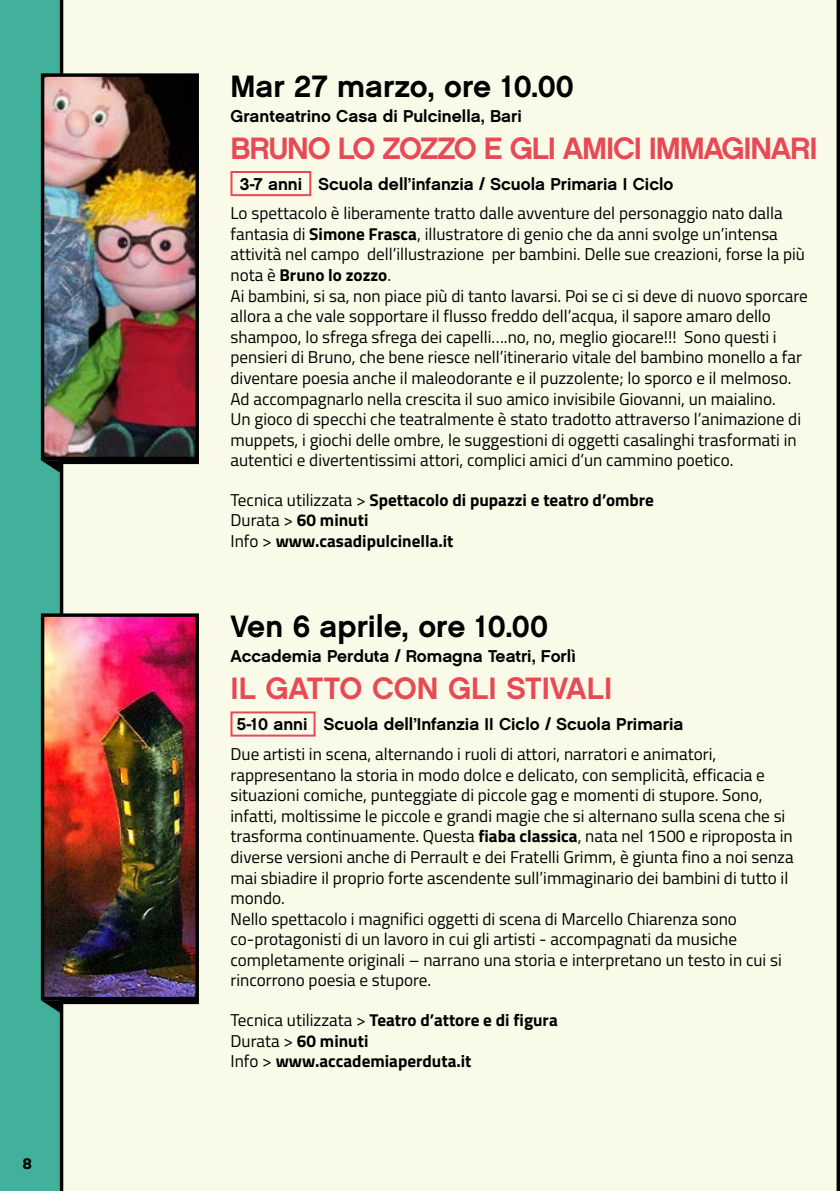
<style>
.page{position:relative;width:840px;height:1191px;background:#fff}
.page>*{position:absolute;margin:0;border:0;box-sizing:border-box;transform-origin:0 0}
.t1{font:30.8px "Chalet New York Nineteen Sixty";color:#000}
.t2{font:30.8px "Chalet New York Nineteen Sixty";letter-spacing:-.04em;color:#e94855}
.t3{font:30.8px "Chalet New York Nineteen Sixty";color:#e94855}
.t4{font:17.2px/20.6px "Titillium Web";color:#000}
.t5{font:700 17.2px/20.6px "Titillium Web";color:#000}
.t6{font:17.2px "Chalet New York Nineteen Sixty";color:#000}
.t7{font:700 16px "Titillium Web";color:#000}
.s1{font-weight:700}
.s2{font-weight:400}
</style>
<div class="page">
<div style="left:0;top:0;width:839px;height:1191px;background:#41b19c"></div>
<div style="left:60px;top:0;width:779px;height:1191px;background:#fafae8"></div>
<img style="left:45px;top:617px;width:150px;height:379px">
<div style="left:41px;top:613px;width:158px;height:387px;border:3px solid #000"></div>
<svg style="left:41px;top:1000px;width:20px;height:13px"></svg>
<div style="left:61px;top:999px;width:138px;height:5px;border:4px solid #000"></div>
<div style="left:230px;top:711px;width:85px;height:25px;border:2px solid #e94855"></div>
<img style="left:45px;top:77px;width:150px;height:379px">
<div style="left:41px;top:73px;width:158px;height:387px;border:3px solid #000"></div>
<svg style="left:41px;top:460px;width:20px;height:13px"></svg>
<div style="left:61px;top:459px;width:138px;height:5px;border:4px solid #000"></div>
<div style="left:230px;top:171px;width:81px;height:25px;border:2px solid #e94855"></div>
<p class="t7" style="left:23px;top:1151px;width:10px">8</p>
<h1 class="t1" style="left:230px;top:66px;width:345px">Mar 27 marzo, ore 10.00</h1>
<p class="t6" style="left:230px;top:105px;width:293px">Granteatrino Casa di Pulcinella, Bari</p>
<h1 class="t2" style="left:230px;top:129px;width:588px">BRUNO LO ZOZZO E GLI AMICI IMMAGINARI</h1>
<p class="t6" style="left:240px;top:173px;width:435px">3-7 anni Scuola dell’infanzia / Scuola Primaria I Ciclo</p>
<p class="t4" style="left:230px;top:202px;width:578px">Lo spettacolo è liberamente tratto dalle avventure del personaggio nato dalla fantasia di <span class="s1">Simone Frasca</span>, illustratore di genio che da anni svolge un’intensa attività nel campo dell’illustrazione per bambini. Delle sue creazioni, forse la più nota è <span class="s1">Bruno lo zozzo</span>.<br>Ai bambini, si sa, non piace più di tanto lavarsi. Poi se ci si deve di nuovo sporcare allora a che vale sopportare il flusso freddo dell’acqua, il sapore amaro dello shampoo, lo sfrega sfrega dei capelli….no, no, meglio giocare!!! Sono questi i pensieri di Bruno, che bene riesce nell’itinerario vitale del bambino monello a far diventare poesia anche il maleodorante e il puzzolente; lo sporco e il melmoso.<br>Ad accompagnarlo nella crescita il suo amico invisibile Giovanni, un maialino.<br>Un gioco di specchi che teatralmente è stato tradotto attraverso l’animazione di muppets, i giochi delle ombre, le suggestioni di oggetti casalinghi trasformati in autentici e divertentissimi attori, complici amici d’un cammino poetico.</p>
<p class="t5" style="left:230px;top:488px;width:425px"><span class="s2">Tecnica utilizzata &gt;</span> Spettacolo di pupazzi e teatro d’ombre<br><span class="s2">Durata &gt;</span> 60 minuti<br><span class="s2">Info &gt;</span> www.casadipulcinella.it</p>
<h1 class="t1" style="left:230px;top:606px;width:319px">Ven 6 aprile, ore 10.00</h1>
<p class="t6" style="left:230px;top:645px;width:346px">Accademia Perduta / Romagna Teatri, Forlì</p>
<h1 class="t3" style="left:230px;top:668px;width:383px">IL GATTO CON GLI STIVALI</h1>
<p class="t6" style="left:237px;top:713px;width:448px">5-10 anni Scuola dell’Infanzia II Ciclo / Scuola Primaria</p>
<p class="t4" style="left:230px;top:743px;width:564px">Due artisti in scena, alternando i ruoli di attori, narratori e animatori, rappresentano la storia in modo dolce e delicato, con semplicità, efficacia e situazioni comiche, punteggiate di piccole gag e momenti di stupore. Sono, infatti, moltissime le piccole e grandi magie che si alternano sulla scena che si trasforma continuamente. Questa <span class="s1">fiaba classica</span>, nata nel 1500 e riproposta in diverse versioni anche di Perrault e dei Fratelli Grimm, è giunta fino a noi senza mai sbiadire il proprio forte ascendente sull’immaginario dei bambini di tutto il mondo.<br>Nello spettacolo i magnifici oggetti di scena di Marcello Chiarenza sono co-protagonisti di un lavoro in cui gli artisti - accompagnati da musiche completamente originali – narrano una storia e interpretano un testo in cui si rincorrono poesia e stupore.</p>
<p class="t5" style="left:230px;top:1008px;width:328px"><span class="s2">Tecnica utilizzata &gt;</span> Teatro d’attore e di figura<br><span class="s2">Durata &gt;</span> 60 minuti<br><span class="s2">Info &gt;</span> www.accademiaperduta.it</p>
</div>
